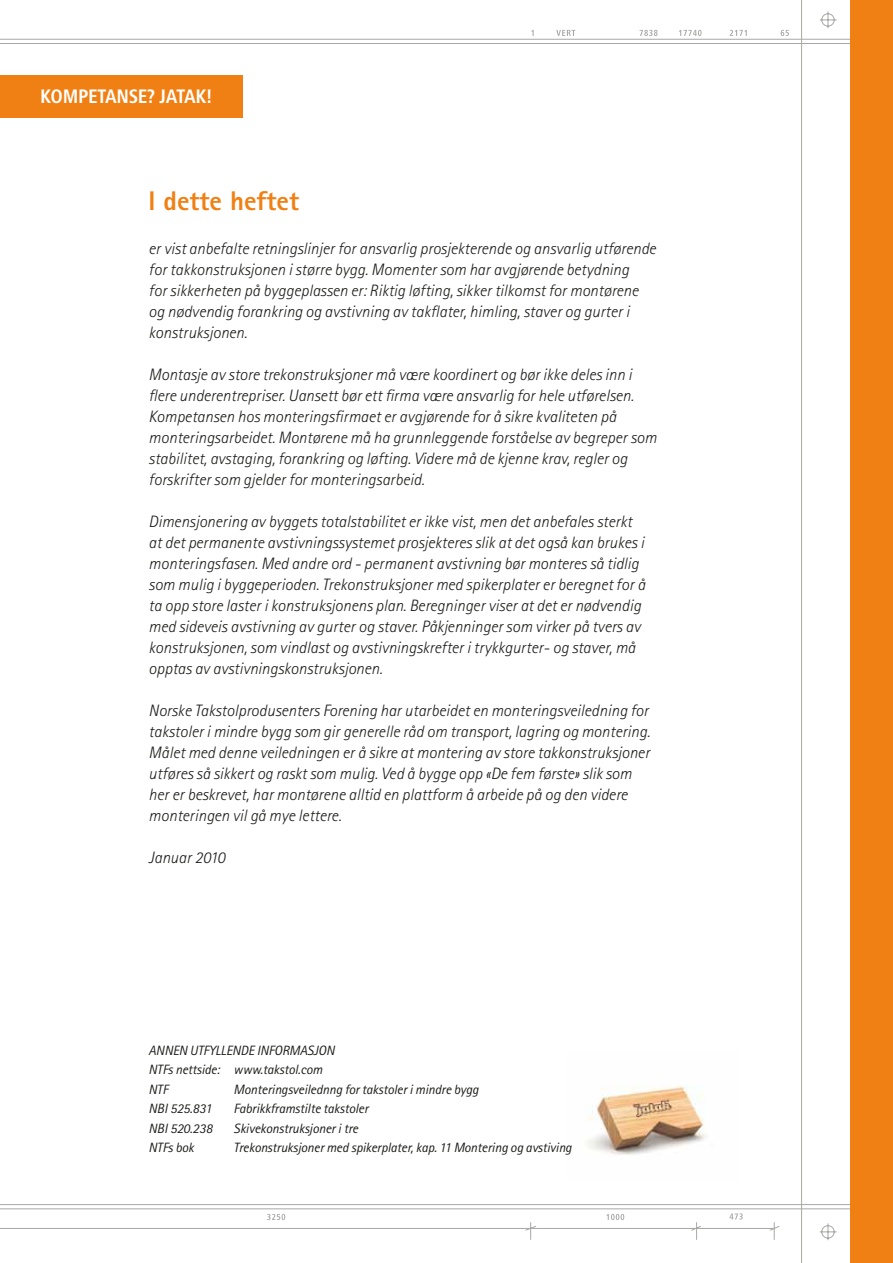
<style>
.page{position:relative;width:893px;height:1263px;background:#fff}
.page>*{position:absolute;margin:0;border:0;box-sizing:border-box;transform-origin:0 0}
.t1{font:800 27px "Rotis Sans Serif";color:#f08013}
.t2{font:700 condensed 20.25px "Frutiger Next LT";letter-spacing:-.015em;color:#fff}
.t3{font:italic 300 16.5px/21px "Rotis Sans Serif";color:#1d1d1b}
.t4{font:italic 13.5px/19.5px "Rotis Sans Serif";letter-spacing:-.01em;color:#1d1d1b}
</style>
<div class="page">
<hr style="left:0;top:43px;width:859px;height:1px;background:#a8a8a7">
<hr style="left:0;top:39px;width:859px;height:1px;background:#a8a8a7">
<hr style="left:0;top:1204px;width:859px;height:1px;background:#a8a8a7">
<hr style="left:0;top:1208px;width:859px;height:1px;background:#a8a8a7">
<hr style="left:801px;top:0;width:1px;height:1263px;background:#a8a8a7">
<svg style="left:819px;top:11px;width:18px;height:1230px"></svg>
<svg style="left:531px;top:30px;width:3px;height:6px"></svg>
<svg style="left:556px;top:30px;width:19px;height:6px"></svg>
<svg style="left:640px;top:30px;width:18px;height:6px"></svg>
<svg style="left:679px;top:30px;width:23px;height:6px"></svg>
<svg style="left:730px;top:30px;width:17px;height:6px"></svg>
<svg style="left:781px;top:30px;width:8px;height:6px"></svg>
<svg style="left:0;top:1213px;width:780px;height:27px"></svg>
<div style="left:0;top:75px;width:242px;height:43px;background:#f08013"></div>
<div style="left:850px;top:0;width:43px;height:1263px;background:#f08013"></div>
<img style="left:586px;top:1085px;width:119px;height:70px">
<p class="t2" style="left:40px;top:85px;width:173px">KOMPETANSE? JATAK!</p>
<h1 class="t1" style="left:149px;top:184px;width:152px">I dette heftet</h1>
<p class="t3" style="left:149px;top:238px;width:509px">er vist anbefalte retningslinjer for ansvarlig prosjekterende og ansvarlig utførende for takkonstruksjonen i større bygg. Momenter som har avgjørende betydning<br>for sikkerheten på byggeplassen er: Riktig løfting, sikker tilkomst for montørene og nødvendig forankring og avstivning av takflater, himling, staver og gurter i konstruksjonen.</p>
<p class="t3" style="left:149px;top:364px;width:509px">Montasje av store trekonstruksjoner må være koordinert og bør ikke deles inn i flere underentrepriser. Uansett bør ett firma være ansvarlig for hele utførelsen.<br>Kompetansen hos monteringsfirmaet er avgjørende for å sikre kvaliteten på monteringsarbeidet. Montørene må ha grunnleggende forståelse av begreper som stabilitet, avstaging, forankring og løfting. Videre må de kjenne krav, regler og forskrifter som gjelder for monteringsarbeid.</p>
<p class="t3" style="left:149px;top:511px;width:498px">Dimensjonering av byggets totalstabilitet er ikke vist, men det anbefales sterkt at det permanente avstivningssystemet prosjekteres slik at det også kan brukes i monteringsfasen. Med andre ord - permanent avstivning bør monteres så tidlig som mulig i byggeperioden. Trekonstruksjoner med spikerplater er beregnet for å ta opp store laster i konstruksjonens plan. Beregninger viser at det er nødvendig med sideveis avstivning av gurter og staver. Påkjenninger som virker på tvers av konstruksjonen, som vindlast og avstivningskrefter i trykkgurter- og staver, må opptas av avstivningskonstruksjonen.</p>
<p class="t3" style="left:149px;top:700px;width:503px">Norske Takstolprodusenters Forening har utarbeidet en monteringsveiledning for takstoler i mindre bygg som gir generelle råd om transport, lagring og montering.<br>Målet med denne veiledningen er å sikre at montering av store takkonstruksjoner utføres så sikkert og raskt som mulig. Ved å bygge opp «De fem første» slik som her er beskrevet, har montørene alltid en plattform å arbeide på og den videre monteringen vil gå mye lettere.</p>
<p class="t3" style="left:149px;top:847px;width:78px">Januar 2010</p>
<p class="t4" style="left:149px;top:1040px;width:187px">ANNEN UTFYLLENDE INFORMASJON<br>NTFs nettside: www.takstol.com<br>NTF</p>
<p class="t4" style="left:234px;top:1079px;width:246px">Monteringsveilednng for takstoler i mindre bygg</p>
<p class="t4" style="left:149px;top:1099px;width:65px">NBI 525.831</p>
<p class="t4" style="left:234px;top:1099px;width:136px">Fabrikkframstilte takstoler</p>
<p class="t4" style="left:149px;top:1118px;width:65px">NBI 520.238</p>
<p class="t4" style="left:234px;top:1118px;width:126px">Skivekonstruksjoner i tre</p>
<p class="t4" style="left:149px;top:1138px;width:47px">NTFs bok</p>
<p class="t4" style="left:234px;top:1138px;width:340px">Trekonstruksjoner med spikerplater, kap. 11 Montering og avstiving</p>
</div>
